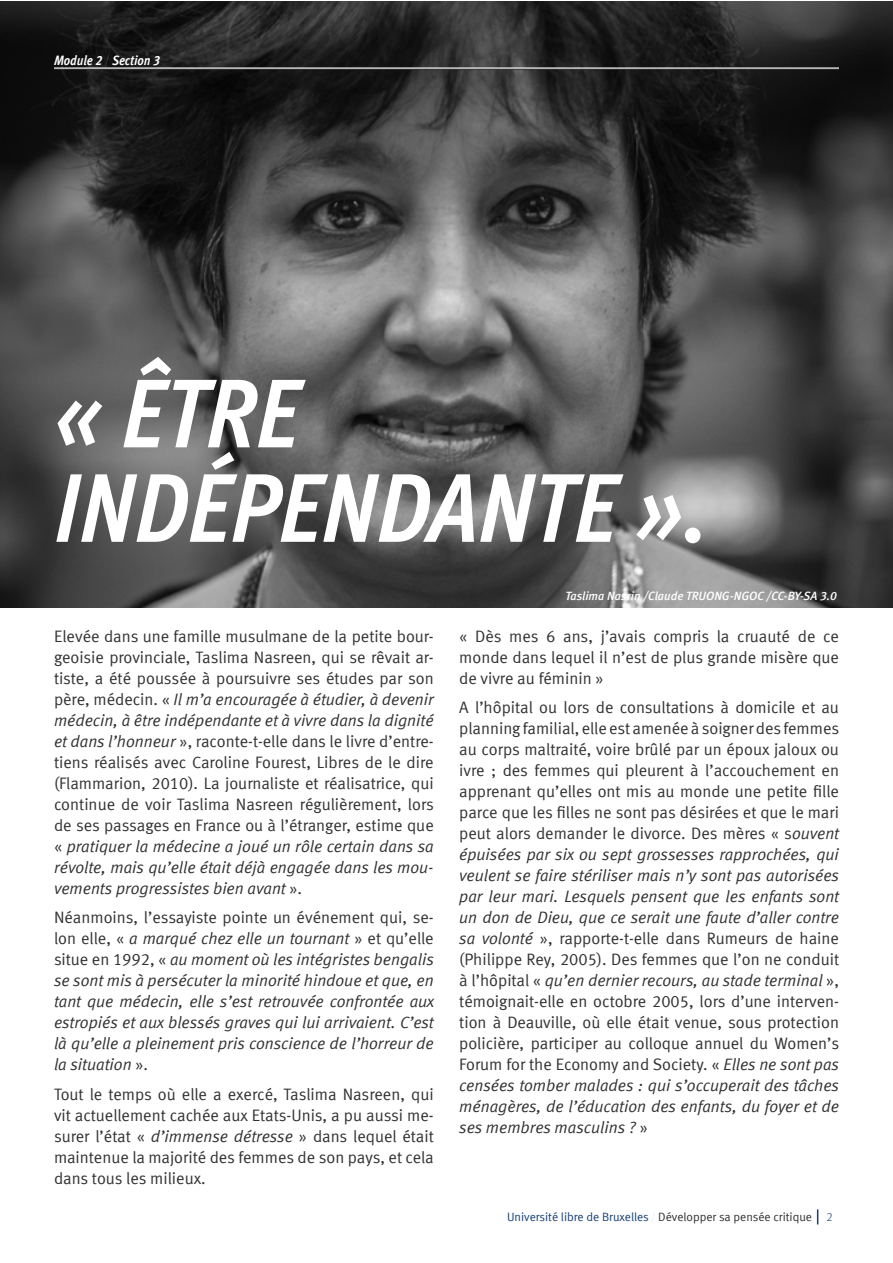
<style>
.page{position:relative;width:893px;height:1263px;background:#fff}
.page>*{position:absolute;margin:0;border:0;box-sizing:border-box;transform-origin:0 0}
.t1{font:italic 97.5px/94.5px "Meta Cond Bold Lf";color:#fff}
.t2{font:16.5px/21px "Meta Normal LF";color:#333232;text-align:justify}
.t3{font:italic 16.5px/21px "Meta Normal LF";color:#333232;text-align:justify}
.t4{font:italic 13.5px "Meta Cond Bold Lf";color:#fff}
.t5{font:12px "Meta Normal LF";color:#173f75}
.t6{font:italic 12px "Meta Medium LF";color:#fff}
.s1{font-family:"Meta Hairline LF";font-style:normal}
.s2{font-style:italic}
.s3{font-style:normal}
.s4{font-family:"Meta Hairline LF";color:#4ca7de}
.s5{color:#333232}
.s6{font-family:"Meta Light LF"}
</style>
<div class="page">
<svg style="left:817px;top:1209px;width:1px;height:15px"></svg>
<img style="left:0;top:1px;width:893px;height:606px">
<hr style="left:54px;top:67px;width:785px;height:2px;background:#fff">
<hr style="left:54px;top:69px;width:785px;height:1px;background:#333232">
<p class="t4" style="left:54px;top:52px;width:108px">Module 2 <span class="s1">/</span> Section 3</p>
<h1 class="t1" style="left:54px;top:366px;width:656px">« ÊTRE<br>INDÉPENDANTE ».</h1>
<p class="t2" style="left:54px;top:625px;width:382px">Elevée dans une famille musulmane de la petite bour&shy;geoisie provinciale, Taslima Nasreen, qui se rêvait ar&shy;tiste, a été poussée à poursuivre ses études par son père, médecin. « <span class="s2">Il m’a encouragée à étudier, à devenir médecin, à être indépendante et à vivre dans la dignité et dans l’honneur</span> », raconte-t-elle dans le livre d’entre&shy;tiens réalisés avec Caroline Fourest, Libres de le dire (Flammarion, 2010). La journaliste et réalisatrice, qui continue de voir Taslima Nasreen régulièrement, lors de ses passages en France ou à l’étranger, estime que « <span class="s2">pratiquer la médecine a joué un rôle certain dans sa révolte, mais qu’elle était déjà engagée dans les mou&shy;vements progressistes bien avant</span> ».</p>
<p class="t3" style="left:54px;top:907px;width:381px"><span class="s3">Néanmoins, l’essayiste pointe un événement qui, se&shy;lon elle, «</span> a marqué chez elle un tournant <span class="s3">» et qu’elle situe en 1992, «</span> au moment où les intégristes bengalis se sont mis à persécuter la minorité hindoue et que, en tant que médecin, elle s’est retrouvée confrontée aux estropiés et aux blessés graves qui lui arrivaient. C’est là qu’elle a pleinement pris conscience de l’horreur de la situation <span class="s3">».</span></p>
<p class="t2" style="left:54px;top:1083px;width:381px">Tout le temps où elle a exercé, Taslima Nasreen, qui vit actuellement cachée aux Etats-Unis, a pu aussi me&shy;surer l’état « <span class="s2">d’immense détresse</span> » dans lequel était maintenue la majorité des femmes de son pays, et cela dans tous les milieux.</p>
<p class="t6" style="left:565px;top:589px;width:273px">Taslima Nasrin /Claude TRUONG-NGOC /CC-BY-SA 3.0</p>
<p class="t2" style="left:459px;top:625px;width:381px">« Dès mes 6 ans, j’avais compris la cruauté de ce monde dans lequel il n’est de plus grande misère que de vivre au féminin »</p>
<p class="t2" style="left:459px;top:697px;width:381px">A l’hôpital ou lors de consultations à domicile et au planning familial, elle est amenée à soigner des femmes au corps maltraité, voire brûlé par un époux jaloux ou ivre ; des femmes qui pleurent à l’accouchement en apprenant qu’elles ont mis au monde une petite fille parce que les filles ne sont pas désirées et que le mari peut alors demander le divorce. Des mères « s<span class="s2">ouvent épuisées par six ou sept grossesses rapprochées, qui veulent se faire stériliser mais n’y sont pas autorisées par leur mari. Lesquels pensent que les enfants sont un don de Dieu, que ce serait une faute d’aller contre sa volonté</span> », rapporte-t-elle dans Rumeurs de haine (Philippe Rey, 2005). Des femmes que l’on ne conduit à l’hôpital « <span class="s2">qu’en dernier recours, au stade terminal</span> », témoignait-elle en octobre 2005, lors d’une interven&shy;tion à Deauville, où elle était venue, sous protection policière, participer au colloque annuel du Women’s Forum for the Economy and Society. « <span class="s2">Elles ne sont pas censées tomber malades : qui s’occuperait des tâches ménagères, de l’éducation des enfants, du foyer et de ses membres masculins ?</span> »</p>
<p class="t5" style="left:507px;top:1209px;width:327px">Université libre de Bruxelles <span class="s4">/</span> <span class="s5">Développer sa pensée critique</span> <span class="s6">2</span></p>
</div>
